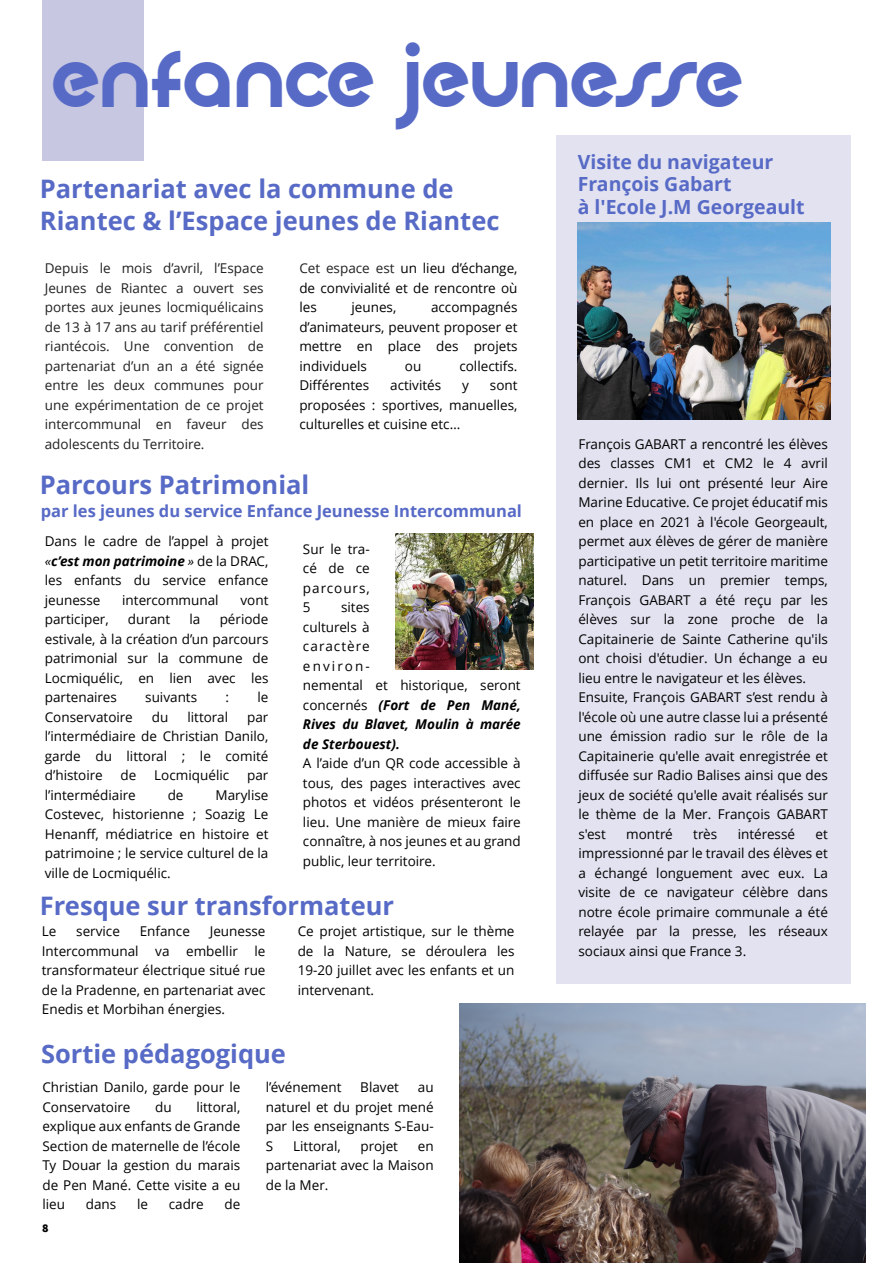
<style>
.page{position:relative;width:893px;height:1263px;background:#fff}
.page>*{position:absolute;margin:0;border:0;box-sizing:border-box;transform-origin:0 0}
.t1{font:45px "Evermore";letter-spacing:-.03em;color:#576ac6}
.t2{font:700 25.5px/32.2px "Open Sans";color:#576ac6}
.t3{font:700 19.5px/22.5px "Open Sans";color:#576ac6}
.t4{font:700 16.5px "Open Sans";color:#576ac6}
.t5{font:13.5px/19.5px "Open Sans";color:#000;text-align:justify}
.t6{font:13.5px/19.5px "Open Sans";color:#212121;text-align:justify}
.t7{font:900 12px "Source Sans Pro";color:#000}
.s1{color:#212121}
.s2{font-style:italic}
.s3{font-weight:700;font-style:italic}
</style>
<div class="page">
<div style="left:42px;top:0;width:102px;height:160px;background:#c7c7e2"></div>
<div style="left:556px;top:135px;width:294px;height:849px;background:#e2e2f0"></div>
<img style="left:578px;top:222px;width:253px;height:198px">
<img style="left:395px;top:534px;width:138px;height:135px">
<img style="left:459px;top:1003px;width:407px;height:260px">
<h1 class="t1" style="left:50px;top:65px;width:695px">ENFANCE JEUNESSE</h1>
<h2 class="t2" style="left:40px;top:175px;width:461px">Partenariat avec la commune de<br>Riantec &amp; l’Espace jeunes de Riantec</h2>
<p class="t6" style="left:45px;top:260px;width:220px">Depuis le mois d’avril, l’Espace Jeunes de Riantec a ouvert ses portes aux jeunes locmiquélicains de 13 à 17 ans au tarif préférentiel riantécois. Une convention de partenariat d’un an a été signée entre les deux communes pour une expérimentation de ce projet intercommunal en faveur des adolescents du Territoire.</p>
<p class="t5" style="left:299px;top:260px;width:220px"><span class="s1">Cet espace est</span> un lieu d’échange, de convivialité et de rencontre où les</p>
<p class="t5" style="left:299px;top:299px;width:220px;text-indent:132px">accompagnés d’animateurs, peuvent proposer et mettre en place des projets individuels</p>
<p class="t5" style="left:351px;top:299px;width:46px">jeunes,</p>
<p class="t5" style="left:405px;top:357px;width:18px">ou</p>
<p class="t5" style="left:459px;top:357px;width:60px">collectifs.</p>
<p class="t5" style="left:299px;top:377px;width:71px">Différentes</p>
<p class="t5" style="left:390px;top:377px;width:53px">activités</p>
<p class="t5" style="left:462px;top:377px;width:8px">y</p>
<p class="t5" style="left:299px;top:377px;width:220px;text-indent:191px">sont proposées : sportives, manuelles, culturelles et cuisine etc…</p>
<h2 class="t2" style="left:40px;top:471px;width:271px">Parcours Patrimonial</h2>
<p class="t4" style="left:41px;top:504px;width:483px">par les jeunes du service Enfance Jeunesse Intercommunal</p>
<p class="t5" style="left:45px;top:533px;width:225px">Dans le cadre de l’appel à projet <span class="s2">«</span><span class="s3">c’est mon patrimoine</span> <span class="s2">»</span> de la DRAC, les enfants du service enfance jeunesse</p>
<p class="t5" style="left:122px;top:591px;width:98px">intercommunal</p>
<p class="t5" style="left:240px;top:591px;width:29px">vont</p>
<p class="t5" style="left:45px;top:611px;width:225px;text-indent:175px">période estivale, à la création d’un parcours patrimonial sur la commune de Locmiquélic, en lien avec les partenaires</p>
<p class="t5" style="left:45px;top:611px;width:65px">participer,</p>
<p class="t5" style="left:128px;top:611px;width:44px">durant</p>
<p class="t5" style="left:190px;top:611px;width:12px">la</p>
<p class="t5" style="left:145px;top:689px;width:53px">suivants</p>
<p class="t5" style="left:226px;top:689px;width:5px">:</p>
<p class="t5" style="left:257px;top:689px;width:12px">le</p>
<p class="t5" style="left:45px;top:708px;width:89px">Conservatoire</p>
<p class="t5" style="left:152px;top:708px;width:18px">du</p>
<p class="t5" style="left:187px;top:708px;width:42px">littoral</p>
<p class="t5" style="left:45px;top:708px;width:225px;text-indent:202px">par l’intermédiaire de Christian Danilo, garde du littoral ; le comité d’histoire</p>
<p class="t5" style="left:121px;top:767px;width:17px">de</p>
<p class="t5" style="left:154px;top:767px;width:76px">Locmiquélic</p>
<p class="t5" style="left:247px;top:767px;width:23px">par</p>
<p class="t5" style="left:45px;top:786px;width:92px">l’intermédiaire</p>
<p class="t5" style="left:168px;top:786px;width:17px">de</p>
<p class="t5" style="left:45px;top:786px;width:225px;text-indent:171px">Marylise Costevec, historienne ; Soazig Le Henanff, médiatrice en histoire et patrimoine ; le service culturel de la ville de Locmiquélic.</p>
<p class="t5" style="left:303px;top:540px;width:68px">Sur le tra&shy;cé de ce parcours, 5</p>
<p class="t5" style="left:303px;top:599px;width:219px;text-align:left;text-indent:38px">sites<br>culturels à<br>caractère<br>environ-<br>nemental et historique, seront concernés <span class="s3">(Fort de Pen Mané,<br>Rives du Blavet, Moulin à marée de Sterbouest).</span></p>
<p class="t5" style="left:303px;top:755px;width:219px">A l’aide d’un QR code accessible à tous, des pages interactives avec photos et vidéos présenteront le lieu. Une manière de mieux faire connaître, à nos jeunes et au grand public, leur territoire.</p>
<h2 class="t2" style="left:40px;top:892px;width:356px">Fresque sur transformateur</h2>
<p class="t5" style="left:42px;top:923px;width:16px">Le</p>
<p class="t5" style="left:76px;top:923px;width:45px">service</p>
<p class="t5" style="left:140px;top:923px;width:52px">Enfance</p>
<p class="t5" style="left:42px;top:923px;width:225px;text-indent:168px">Jeunesse Intercommunal va embellir le transformateur électrique situé rue de la Pradenne, en partenariat avec Enedis et Morbihan énergies.</p>
<h2 class="t2" style="left:41px;top:1040px;width:247px">Sortie pédagogique</h2>
<p class="t5" style="left:298px;top:923px;width:218px">Ce projet artistique, sur le thème de la Nature, se déroulera les 19-20 juillet avec les enfants et un intervenant.</p>
<p class="t5" style="left:42px;top:1079px;width:199px">Christian Danilo, garde pour le<br>Conservatoire</p>
<p class="t5" style="left:42px;top:1098px;width:199px;text-indent:154px">littoral, explique aux enfants de Grande Section de maternelle de l’école Ty Douar la gestion du marais de Pen Mané. Cette visite a eu lieu</p>
<p class="t5" style="left:155px;top:1098px;width:18px">du</p>
<p class="t5" style="left:86px;top:1196px;width:32px">dans</p>
<p class="t5" style="left:137px;top:1196px;width:12px">le</p>
<p class="t5" style="left:169px;top:1196px;width:37px">cadre</p>
<p class="t5" style="left:224px;top:1196px;width:17px">de</p>
<p class="t7" style="left:42px;top:1223px;width:8px">8</p>
<p class="t5" style="left:266px;top:1079px;width:77px">l’événement</p>
<p class="t5" style="left:360px;top:1079px;width:40px">Blavet</p>
<p class="t5" style="left:266px;top:1079px;width:169px;text-indent:152px">au naturel et du projet mené par les enseignants S-Eau-S</p>
<p class="t5" style="left:293px;top:1137px;width:49px">Littoral,</p>
<p class="t5" style="left:361px;top:1137px;width:39px">projet</p>
<p class="t5" style="left:266px;top:1137px;width:169px;text-indent:152px">en partenariat avec la Maison de la Mer.</p>
<h3 class="t3" style="left:578px;top:152px;width:228px">Visite du navigateur<br>François Gabart<br>à l'Ecole J.M Georgeault</h3>
<p class="t5" style="left:578px;top:435px;width:251px;text-align:left">François GABART a rencontré les élèves des classes CM1 et CM2 le 4 avril dernier. Ils lui ont présenté leur Aire Marine Educative. Ce projet éducatif mis en place en 2021 à l'école Georgeault, permet aux élèves de gérer de manière participative un petit territoire maritime naturel. Dans un premier temps, François GABART a été reçu par les élèves sur la zone proche de la Capitainerie de Sainte Catherine qu'ils ont choisi d'étudier. Un échange a eu lieu entre le navigateur et les élèves.<br>Ensuite, François GABART s’est rendu à l'école où une autre classe lui a présenté une émission radio sur le rôle de la Capitainerie qu'elle avait enregistrée et diffusée sur Radio Balises ainsi que des jeux de société qu'elle avait réalisés sur le thème de la Mer. François GABART s'est</p>
<p class="t5" style="left:626px;top:825px;width:48px">montré</p>
<p class="t5" style="left:693px;top:825px;width:26px">très</p>
<p class="t5" style="left:738px;top:825px;width:59px">intéressé</p>
<p class="t5" style="left:578px;top:825px;width:251px;text-indent:237px">et impressionné par le travail des élèves et a échangé longuement avec eux. La visite de ce navigateur célèbre dans notre école primaire communale a été relayée par la presse, les réseaux sociaux ainsi que France 3.</p>
</div>
